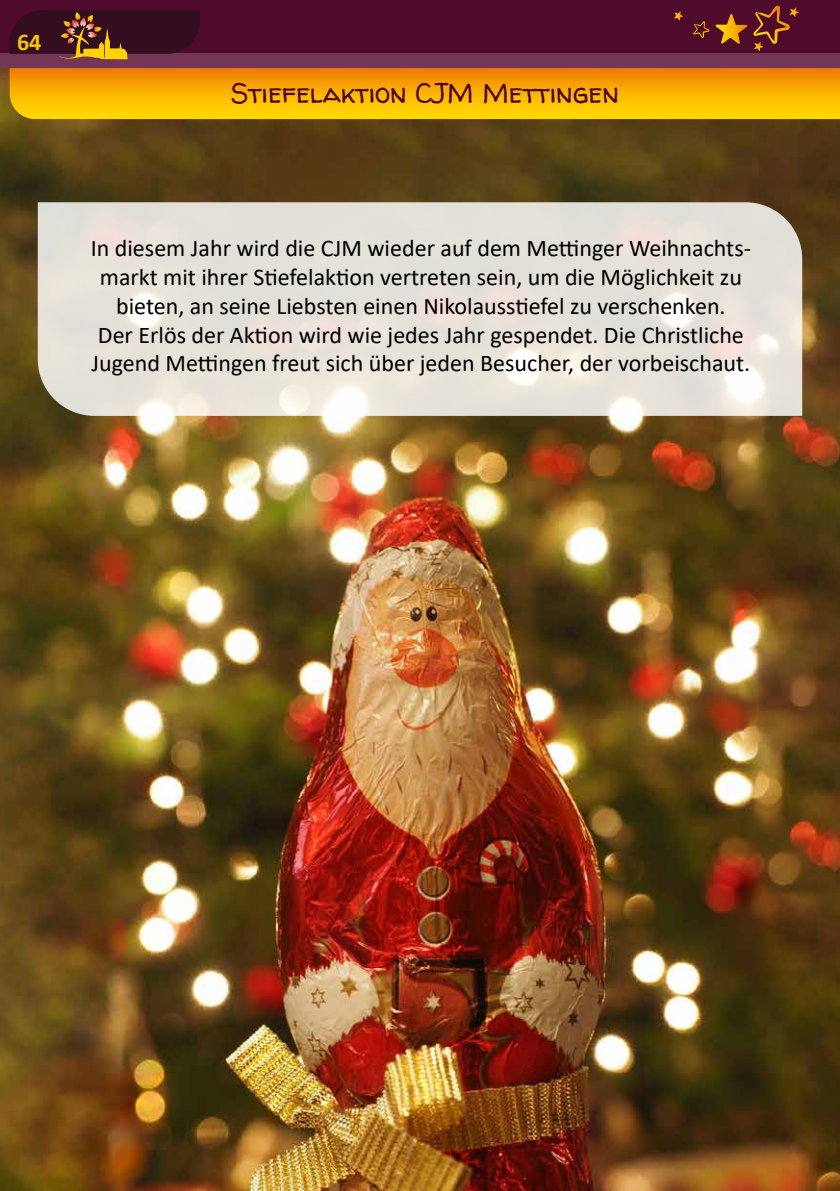
<style>
.page{position:relative;width:840px;height:1191px;background:#fff}
.page>*{position:absolute;margin:0;border:0;box-sizing:border-box;transform-origin:0 0}
.t1{font:28px "Walter Turncoat";color:#4e032b}
.t2{font:24px/28.8px "Calibri";color:#000;text-align:center}
.t3{font:700 24px "Calibri";color:#f8c600}
</style>
<div class="page">
<div style="left:0;top:0;width:839px;height:68px;background:#4f0b2c"></div>
<div style="left:0;top:54px;width:839px;height:14px;background:#753656"></div>
<svg style="left:10px;top:10px;width:190px;height:50px;background:#4f2325"></svg>
<svg style="left:753px;top:6px;width:45px;height:45px"></svg>
<svg style="left:674px;top:11px;width:8px;height:10px"></svg>
<svg style="left:693px;top:14px;width:54px;height:30px"></svg>
<img style="left:0;top:68px;width:839px;height:1123px">
<svg style="left:10px;top:68px;width:829px;height:51px;background:#f8af01"></svg>
<svg style="left:38px;top:202px;width:763px;height:214px;background:#e6e1d9"></svg>
<p class="t3" style="left:17px;top:25px;width:26px">64</p>
<p class="t1" style="left:230px;top:73px;width:389px">Stiefelaktion CJM Mettingen</p>
<p class="t2" style="left:91px;top:233px;width:661px">In diesem Jahr wird die CJM wieder auf dem Mettinger Weihnachts&shy;markt mit ihrer Stiefelaktion vertreten sein, um die Möglichkeit zu bieten, an seine Liebsten einen Nikolausstiefel zu verschenken.<br>Der Erlös der Aktion wird wie jedes Jahr gespendet. Die Christliche Jugend Mettingen freut sich über jeden Besucher, der vorbeischaut.</p>
</div>
